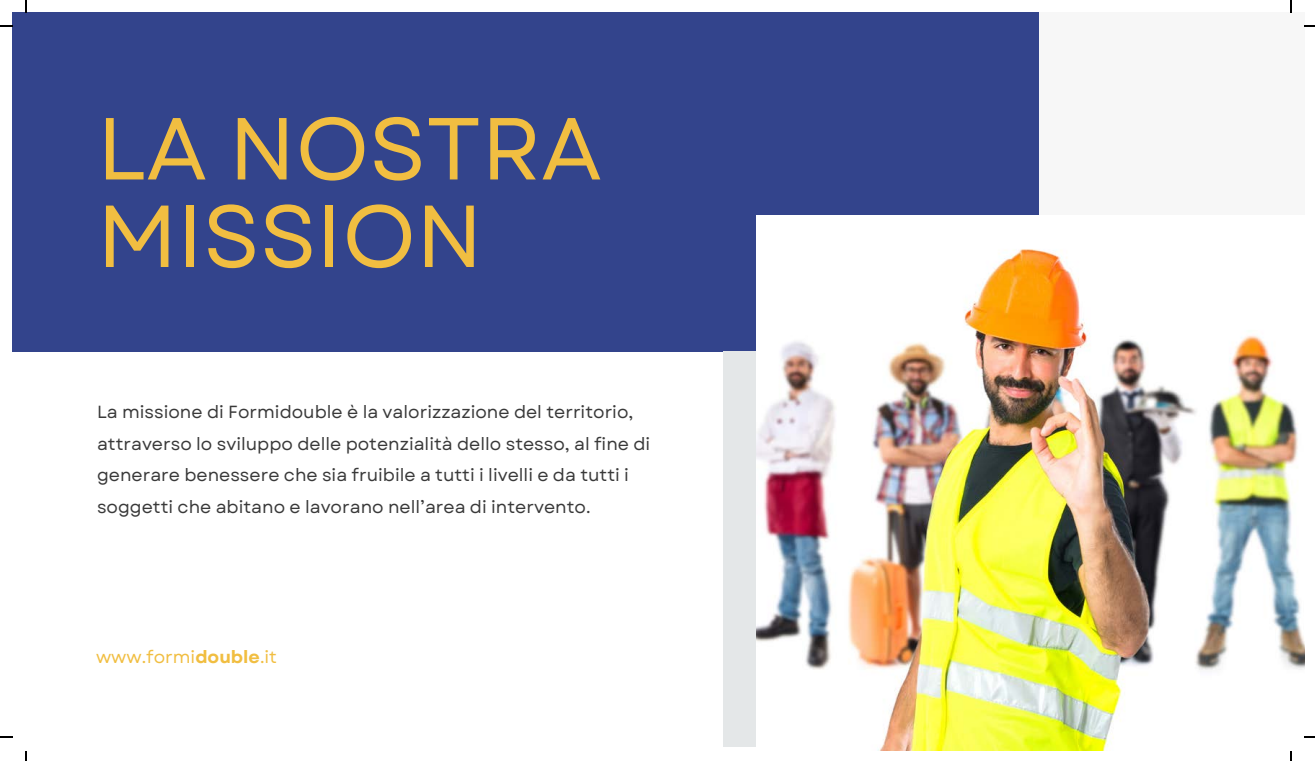
<style>
.page{position:relative;width:1315px;height:761px;background:#fff}
.page>*{position:absolute;margin:0;border:0;box-sizing:border-box;transform-origin:0 0}
.t1{font:87.75px/87.4px "Garet";color:#f1be41}
.t2{font:17.55px/31.7px "Garet";color:#393939}
.t3{font:17.55px "Garet";color:#f1be41}
.s1{font-weight:700}
</style>
<div class="page">
<div style="left:1039px;top:12px;width:264px;height:338px;background:#f7f7f7"></div>
<div style="left:12px;top:13px;width:1026px;height:339px;background:#33448c"></div>
<div style="left:723px;top:352px;width:33px;height:395px;background:#e4e7e8"></div>
<img style="left:756px;top:215px;width:547px;height:536px">
<svg style="left:26px;top:0;width:1px;height:12px"></svg>
<svg style="left:0;top:26px;width:12px;height:1px"></svg>
<svg style="left:1290px;top:0;width:1px;height:12px"></svg>
<svg style="left:0;top:736px;width:12px;height:1px"></svg>
<h1 class="t1" style="left:97px;top:105px;width:506px">LA NOSTRA<br>MISSION</h1>
<p class="t2" style="left:97px;top:396px;width:555px">La missione di Formidouble è la valorizzazione del territorio, attraverso lo sviluppo delle potenzialità dello stesso, al fine di generare benessere che sia fruibile a tutti i livelli e da tutti i soggetti che abitano e lavorano nell’area di intervento.</p>
<p class="t3" style="left:96px;top:644px;width:182px">www.formi<span class="s1">double</span>.it</p>
</div>
